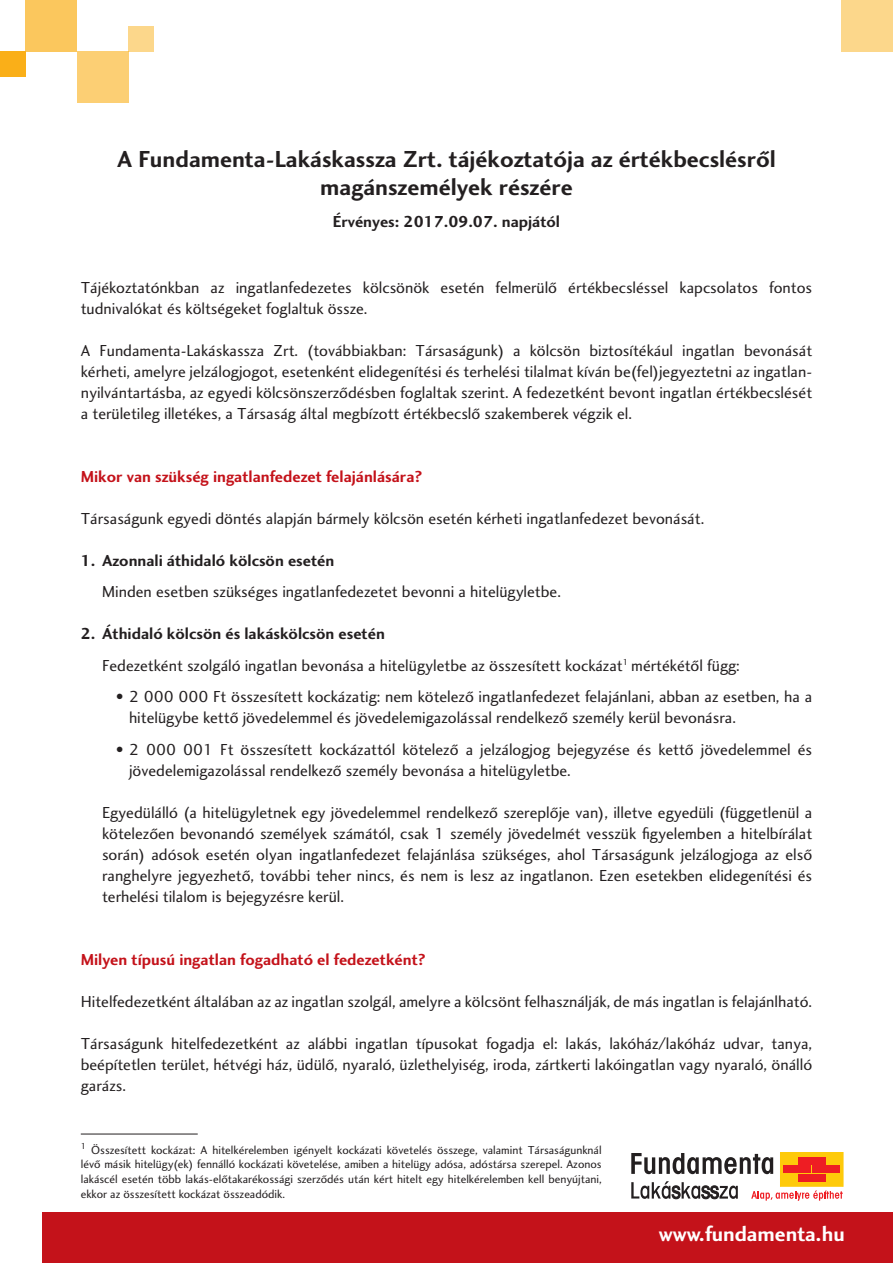
<style>
.page{position:relative;width:893px;height:1263px;background:#fff}
.page>*{position:absolute;margin:0;border:0;box-sizing:border-box;transform-origin:0 0}
.t1{font:24px/28.5px "Charlotte Sans Bold Plain H";color:#231f20;text-align:center}
.t2{font:700 21.6px "Charlotte Sans Mad";color:#fff}
.t3{font:16.5px/21px "Charlotte Sans Book Plain H";color:#231f20}
.t4{font:16.5px "Charlotte Sans Bold Plain H";color:#231f20}
.t5{font:16.5px "Charlotte Sans Bold Plain H";color:#c4121a}
.t6{font:12px/14.7px "Charlotte Sans Book Plain H";color:#231f20;text-align:justify}
</style>
<div class="page">
<div style="left:43px;top:1213px;width:850px;height:50px;background:#c4121a"></div>
<svg style="left:631px;top:1181px;width:107px;height:18px"></svg>
<div style="left:780px;top:1152px;width:63px;height:34px;background:#feca0a"></div>
<div style="left:780px;top:1152px;width:63px;height:35px;border:1px solid #feca0a"></div>
<div style="left:798px;top:1174px;width:28px;height:8px;background:#ee1d23"></div>
<div style="left:784px;top:1165px;width:27px;height:8px;background:#ee1d23"></div>
<div style="left:798px;top:1157px;width:28px;height:7px;background:#ee1d23"></div>
<div style="left:812px;top:1165px;width:28px;height:8px;background:#ee1d23"></div>
<svg style="left:631px;top:1153px;width:142px;height:21px"></svg>
<svg style="left:751px;top:1190px;width:92px;height:11px"></svg>
<div style="left:842px;top:0;width:51px;height:51px;background:#fcd78b"></div>
<div style="left:0;top:51px;width:26px;height:25px;background:#faaf18"></div>
<div style="left:128px;top:26px;width:26px;height:25px;background:#fcd78b"></div>
<div style="left:26px;top:0;width:51px;height:51px;background:#fbc75d"></div>
<div style="left:77px;top:51px;width:51px;height:52px;background:#fccf74"></div>
<hr style="left:81px;top:1134px;width:117px;height:1px;background:#231f20">
<p class="t1" style="left:117px;top:145px;width:660px">A Fundamenta-Lakáskassza Zrt. tájékoztatója az értékbecslésrôl magánszemélyek részére</p>
<p class="t4" style="left:333px;top:212px;width:229px">Érvényes: 2017.09.07. napjától</p>
<p class="t3" style="left:81px;top:277px;width:733px">Tájékoztatónkban az ingatlanfedezetes kölcsönök esetén felmerülô értékbecsléssel kapcsolatos fontos tudnivalókat és költségeket foglaltuk össze.</p>
<p class="t3" style="left:81px;top:340px;width:733px">A Fundamenta-Lakáskassza Zrt. (továbbiakban: Társaságunk) a kölcsön biztosítékául ingatlan bevonását kérheti, amelyre jelzálogjogot, esetenként elidegenítési és terhelési tilalmat kíván be(fel)jegyeztetni az ingatlan-</p>
<p class="t3" style="left:81px;top:382px;width:733px">nyilvántartásba, az egyedi kölcsönszerzôdésben foglaltak szerint. A fedezetként bevont ingatlan értékbecslését a területileg illetékes, a Társaság által megbízott értékbecslô szakemberek végzik el.</p>
<p class="t5" style="left:81px;top:467px;width:343px">Mikor van szükség ingatlanfedezet felajánlására?</p>
<p class="t3" style="left:81px;top:508px;width:625px">Társaságunk egyedi döntés alapján bármely kölcsön esetén kérheti ingatlanfedezet bevonását.</p>
<p class="t4" style="left:81px;top:551px;width:255px">1. Azonnali áthidaló kölcsön esetén</p>
<p class="t3" style="left:102px;top:582px;width:460px">Minden esetben szükséges ingatlanfedezetet bevonni a hitelügyletbe.</p>
<p class="t4" style="left:81px;top:624px;width:306px">2. Áthidaló kölcsön és lakáskölcsön esetén</p>
<p class="t3" style="left:102px;top:655px;width:639px">Fedezetként szolgáló ingatlan bevonása a hitelügyletbe az összesített kockázat<sup>1</sup> mértékétôl függ:</p>
<p class="t3" style="left:129px;top:687px;width:685px;text-indent:-13px">• 2 000 000 Ft összesített kockázatig: nem kötelezô ingatlanfedezet felajánlani, abban az esetben, ha a hitelügybe kettô jövedelemmel és jövedelemigazolással rendelkezô személy kerül bevonásra.</p>
<p class="t3" style="left:129px;top:739px;width:685px;text-indent:-13px">• 2 000 001 Ft összesített kockázattól kötelezô a jelzálogjog bejegyzése és kettô jövedelemmel és jövedelemigazolással rendelkezô személy bevonása a hitelügyletbe.</p>
<p class="t3" style="left:102px;top:802px;width:712px;text-align:justify">Egyedülálló (a hitelügyletnek egy jövedelemmel rendelkezô szereplôje van), illetve egyedüli (függetlenül a kötelezôen bevonandó személyek számától, csak 1 személy jövedelmét vesszük figyelemben a hitelbírálat során) adósok esetén olyan ingatlanfedezet felajánlása szükséges, ahol Társaságunk jelzálogjoga az elsô ranghelyre jegyezhetô, további teher nincs, és nem is lesz az ingatlanon. Ezen esetekben elidegenítési és terhelési tilalom is bejegyzésre kerül.</p>
<p class="t5" style="left:81px;top:950px;width:346px">Milyen típusú ingatlan fogadható el fedezetként?</p>
<p class="t3" style="left:81px;top:991px;width:733px">Hitelfedezetként általában az az ingatlan szolgál, amelyre a kölcsönt felhasználják, de más ingatlan is felajánlható.</p>
<p class="t3" style="left:81px;top:1033px;width:733px;text-align:justify">Társaságunk hitelfedezetként az alábbi ingatlan típusokat fogadja el: lakás, lakóház/lakóház udvar, tanya, beépítetlen terület, hétvégi ház, üdülô, nyaraló, üzlethelyiség, iroda, zártkerti lakóingatlan vagy nyaraló, önálló garázs.</p>
<p class="t6" style="left:81px;top:1142px;width:522px"><sup>1</sup> Összesített kockázat: A hitelkérelemben igényelt kockázati követelés összege, valamint Társaságunknál lévô másik hitelügy(ek) fennálló kockázati követelése, amiben a hitelügy adósa, adóstársa szerepel. Azonos lakáscél esetén több lakás-elôtakarékossági szerzôdés után kért hitelt egy hitelkérelemben kell benyújtani, ekkor az összesített kockázat összeadódik.</p>
<p class="t2" style="left:659px;top:1221px;width:187px">www.fundamenta.hu</p>
</div>
